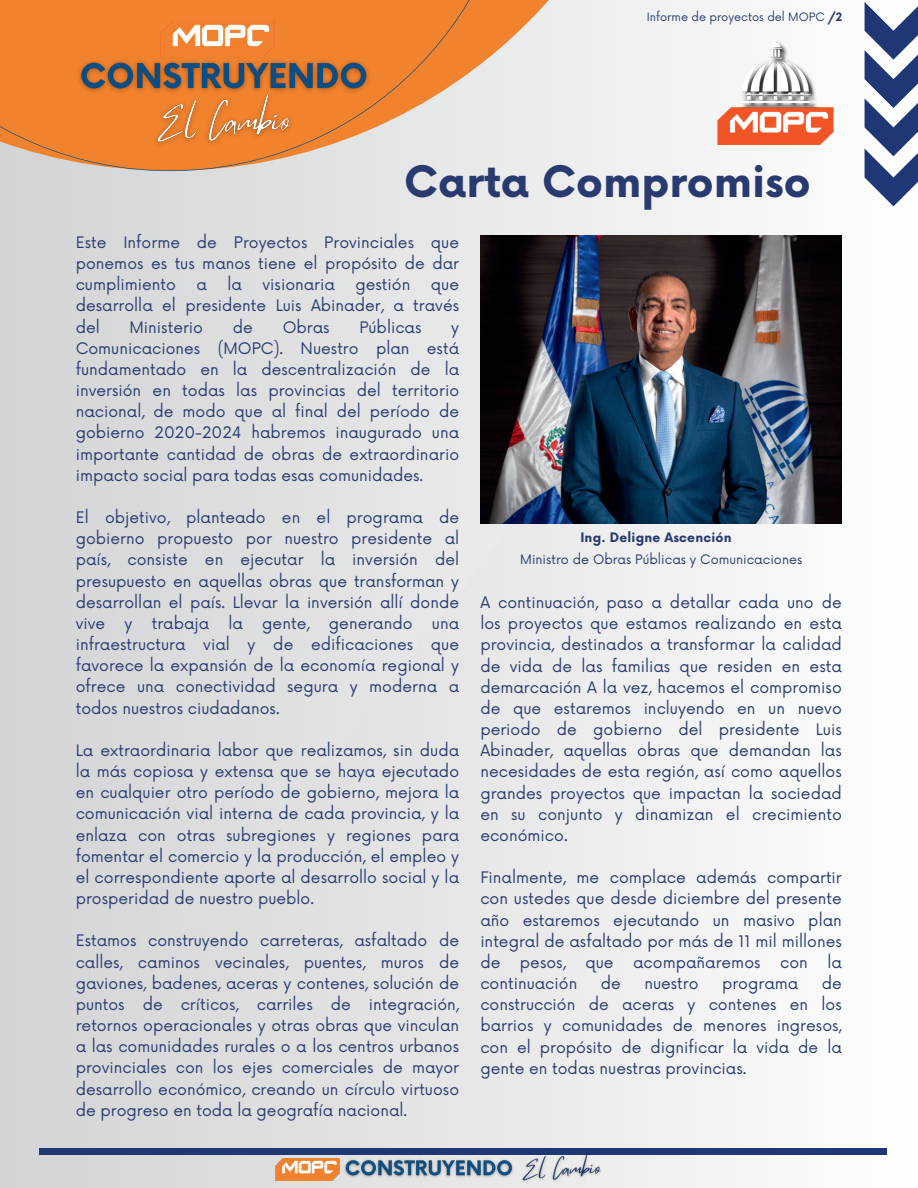
<style>
.page{position:relative;width:918px;height:1188px;background:#fff}
.page>*{position:absolute;margin:0;border:0;box-sizing:border-box;transform-origin:0 0}
.t1{font:700 42.3px "Now";color:#293a70}
.t2{font:15.45px/21.1px "Now";color:#293a70;text-align:justify}
.t3{font:12.75px "Now";color:#293a70}
.t4{font:700 12.75px "Now";letter-spacing:.015em;color:#293a70}
.t5{font:11.25px "Now";color:#293a70}
.s1{font-weight:700}
</style>
<div class="page">
<img style="left:0;top:0;width:894px;height:1188px">
<div style="left:0;top:0;width:676px;height:171px;background:#eeefef"></div>
<svg style="left:0;top:0;width:518px;height:171px;fill:#f1822e"></svg>
<img style="left:160px;top:21px;width:115px;height:34px">
<img style="left:718px;top:38px;width:116px;height:106px">
<div style="left:39px;top:1148px;width:848px;height:6px;background:#1f3875"></div>
<img style="left:517px;top:1152px;width:90px;height:36px">
<img style="left:341px;top:1156px;width:177px;height:26px">
<img style="left:275px;top:1159px;width:64px;height:21px">
<img style="left:480px;top:236px;width:361px;height:288px">
<img style="left:73px;top:55px;width:303px;height:44px">
<img style="left:146px;top:84px;width:155px;height:70px">
<svg style="left:865px;top:2px;width:53px;height:204px"></svg>
<p class="t5" style="left:647px;top:7px;width:197px">Informe de proyectos del MOPC <span class="s1">/2</span></p>
<h1 class="t1" style="left:404px;top:150px;width:408px">Carta Compromiso</h1>
<p class="t2" style="left:76px;top:231px;width:385px">Este Informe de Proyectos Provinciales que ponemos es tus manos tiene el propósito de dar cumplimiento</p>
<p class="t2" style="left:197px;top:273px;width:12px">a</p>
<p class="t2" style="left:228px;top:273px;width:16px">la</p>
<p class="t2" style="left:263px;top:273px;width:74px">visionaria</p>
<p class="t2" style="left:355px;top:273px;width:56px">gestión</p>
<p class="t2" style="left:76px;top:273px;width:385px;text-indent:355px">que desarrolla el presidente Luis Abinader, a través del</p>
<p class="t2" style="left:130px;top:315px;width:75px">Ministerio</p>
<p class="t2" style="left:233px;top:315px;width:22px">de</p>
<p class="t2" style="left:283px;top:315px;width:48px">Obras</p>
<p class="t2" style="left:359px;top:315px;width:64px">Públicas</p>
<p class="t2" style="left:76px;top:315px;width:385px;text-indent:375px">y Comunicaciones (MOPC). Nuestro plan está fundamentado en la descentralización de la inversión en todas las provincias del territorio nacional, de modo que al final del período de gobierno 2020-2024 habremos inaugurado una importante cantidad de obras de extraordinario impacto social para todas esas comunidades.</p>
<p class="t2" style="left:76px;top:506px;width:385px">El objetivo, planteado en el programa de gobierno propuesto por nuestro presidente al país, consiste en ejecutar la inversión del presupuesto en aquellas obras que transforman y desarrollan el país. Llevar la inversión allí donde vive y trabaja la gente, generando una infraestructura vial y de edificaciones que favorece la expansión de la economía regional y ofrece una conectividad segura y moderna a todos nuestros ciudadanos.</p>
<p class="t2" style="left:76px;top:739px;width:385px">La extraordinaria labor que realizamos, sin duda la más copiosa y extensa que se haya ejecutado en cualquier otro período de gobierno, mejora la comunicación vial interna de cada provincia, y la enlaza con otras subregiones y regiones para fomentar el comercio y la producción, el empleo y el correspondiente aporte al desarrollo social y la prosperidad de nuestro pueblo.</p>
<p class="t2" style="left:76px;top:929px;width:385px">Estamos construyendo carreteras, asfaltado de calles, caminos vecinales, puentes, muros de gaviones, badenes, aceras y contenes, solución de puntos de críticos, carriles de integración, retornos operacionales y otras obras que vinculan a las comunidades rurales o a los centros urbanos provinciales con los ejes comerciales de mayor desarrollo económico, creando un círculo virtuoso de progreso en toda la geografía nacional.</p>
<p class="t4" style="left:580px;top:528px;width:153px">Ing. Deligne Ascención</p>
<p class="t3" style="left:520px;top:549px;width:284px">Ministro de Obras Públicas y Comunicaciones</p>
<p class="t2" style="left:480px;top:591px;width:363px">A continuación, paso a detallar cada uno de los proyectos que estamos realizando en esta provincia, destinados a transformar la calidad de vida de las familias que residen en esta demarcación A la vez, hacemos el compromiso de que estaremos incluyendo en un nuevo periodo de gobierno del presidente Luis Abinader, aquellas obras que demandan las necesidades de esta región, así como aquellos grandes proyectos que impactan la sociedad en su conjunto y dinamizan el crecimiento económico.</p>
<p class="t2" style="left:480px;top:866px;width:363px">Finalmente, me complace además compartir con ustedes que desde diciembre del presente año estaremos ejecutando un masivo plan integral de asfaltado por más de 11 mil millones de</p>
<p class="t2" style="left:520px;top:951px;width:47px">pesos,</p>
<p class="t2" style="left:585px;top:951px;width:30px">que</p>
<p class="t2" style="left:633px;top:951px;width:129px">acompañaremos</p>
<p class="t2" style="left:780px;top:951px;width:29px">con</p>
<p class="t2" style="left:827px;top:951px;width:16px">la</p>
<p class="t2" style="left:480px;top:972px;width:99px">continuación</p>
<p class="t2" style="left:601px;top:972px;width:22px">de</p>
<p class="t2" style="left:644px;top:972px;width:56px">nuestro</p>
<p class="t2" style="left:722px;top:972px;width:78px">programa</p>
<p class="t2" style="left:480px;top:972px;width:363px;text-indent:341px">de construcción de aceras y contenes en los barrios y comunidades de menores ingresos, con el propósito de dignificar la vida de la gente en todas nuestras provincias.</p>
</div>
